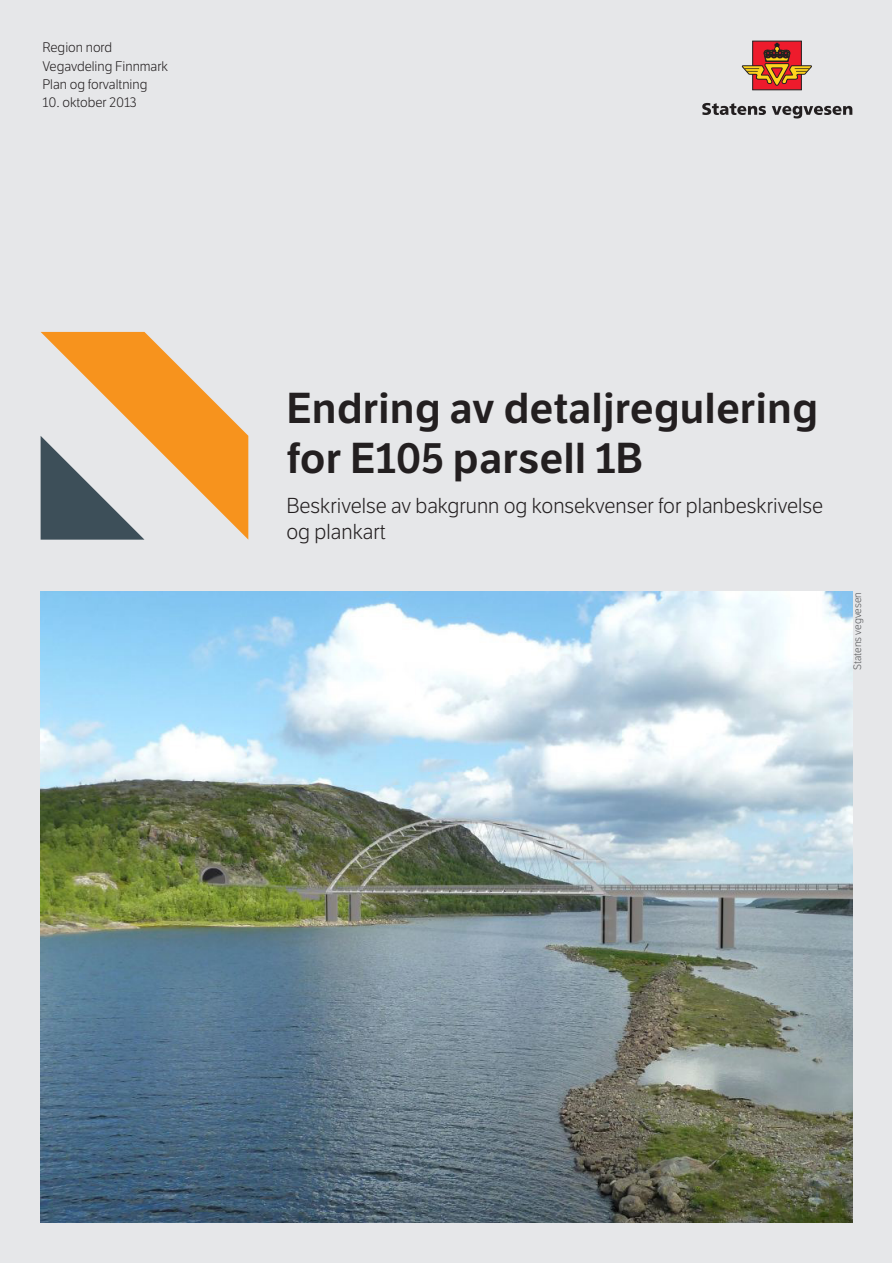
<style>
.page{position:relative;width:893px;height:1263px;background:#fff}
.page>*{position:absolute;margin:0;border:0;box-sizing:border-box;transform-origin:0 0}
.t1{font:600 42px/50.4px "LFT Etica";color:#231f20}
.t2{font:300 21px/25.2px "LFT Etica";color:#231f20}
.t3{font:300 13.5px/18.3px "LFT Etica";color:#231f20}
.t4{font:300 10.5px "LFT Etica";color:#57585a}
</style>
<div class="page">
<div style="left:1px;top:0;width:891px;height:1263px;background:#e6e7e9"></div>
<svg style="left:41px;top:332px;width:207px;height:208px"></svg>
<img style="left:41px;top:591px;width:811px;height:631px">
<svg style="left:702px;top:103px;width:64px;height:12px"></svg>
<svg style="left:772px;top:106px;width:80px;height:12px"></svg>
<div style="left:752px;top:41px;width:50px;height:49px;background:#ee1b2c"></div>
<svg style="left:741px;top:42px;width:71px;height:45px"></svg>
<p class="t3" style="left:42px;top:39px;width:127px">Region nord<br>Vegavdeling Finnmark<br>Plan og forvaltning</p>
<p class="t3" style="left:42px;top:94px;width:96px">10. oktober 2013</p>
<h1 class="t1" style="left:286px;top:383px;width:533px">Endring av detaljregulering for E105 parsell 1B</h1>
<p class="t2" style="left:286px;top:494px;width:538px">Beskrivelse av bakgrunn og konsekvenser for planbeskrivelse og plankart</p>
<p class="t4" style="left:852px;top:670px;width:79px;rotate:-90deg">Statens vegvesen</p>
</div>
